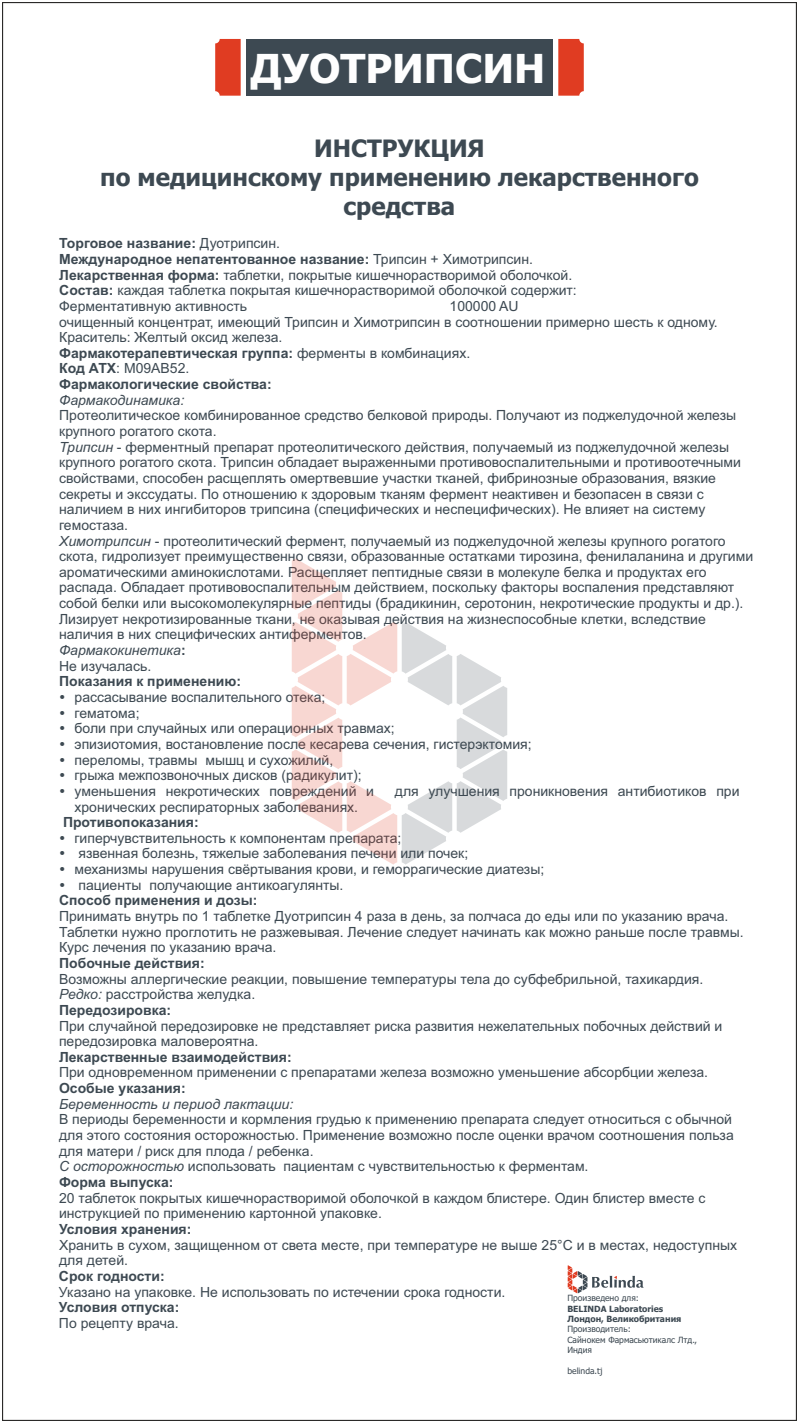
<style>
.page{position:relative;width:799px;height:1423px;background:#fff}
.page>*{position:absolute;margin:0;border:0;box-sizing:border-box;transform-origin:0 0}
.t1{font:700 40px "Tahoma";color:#fefefe}
.t2{font:700 24px/29px "Tahoma";color:#3d4952;text-align:center}
.t3{font:14px/15.6px "Arial";color:#3d4952}
.t4{font:700 14px "Arial";color:#3d4952}
.t5{font:italic 14px "Arial";color:#3d4952}
.t6{font:8.6px/10.4px "Tahoma";color:#3d4952}
.t7{font:700 8.6px/10.4px "Tahoma";color:#3d4952}
.s1{font-weight:700}
.s2{font-style:italic}
</style>
<div class="page">
<svg style="left:215px;top:39px;width:26px;height:57px"></svg>
<div style="left:247px;top:39px;width:305px;height:57px;background:#3d4952"></div>
<svg style="left:558px;top:39px;width:26px;height:57px"></svg>
<svg style="left:568px;top:1265px;width:76px;height:28px"></svg>
<svg style="left:292px;top:558px;width:215px;height:306px"></svg>
<h1 class="t1" style="left:250px;top:52px;width:296px">ДУОТРИПСИН</h1>
<h2 class="t2" style="left:100px;top:136px;width:600px">ИНСТРУКЦИЯ<br>по медицинскому применению лекарственного средства</h2>
<p class="t3" style="left:59px;top:237px;width:519px"><span class="s1">Торговое название:</span> Дуотрипсин.<br><span class="s1">Международное непатентованное название:</span> Трипсин + Химотрипсин.<br><span class="s1">Лекарственная форма:</span> таблетки, покрытые кишечнорастворимой оболочкой.<br><span class="s1">Состав:</span> каждая таблетка покрытая кишечнорастворимой оболочкой содержит:<br>Ферментативную активность</p>
<p class="t3" style="left:59px;top:299px;width:660px;text-indent:390px">100000 AU<br>очищенный концентрат, имеющий Трипсин и Химотрипсин в соотношении примерно шесть к одному.<br>Краситель: Желтый оксид железа.<br><span class="s1">Фармакотерапевтическая группа:</span> ферменты в комбинациях.<br><span class="s1">Код АТХ</span>: M09AB52.<br><span class="s1">Фармакологические свойства:</span></p>
<p class="t5" style="left:59px;top:394px;width:127px">Фармакодинамика:</p>
<p class="t3" style="left:59px;top:409px;width:695px">Протеолитическое комбинированное средство белковой природы. Получают из поджелудочной железы крупного рогатого скота.<br><span class="s2">Трипсин</span> - ферментный препарат протеолитического действия, получаемый из поджелудочной железы крупного рогатого скота. Трипсин обладает выраженными противовоспалительными и противоотечными свойствами, способен расщеплять омертвевшие участки тканей, фибринозные образования, вязкие секреты и экссудаты. По отношению к здоровым тканям фермент неактивен и безопасен в связи с наличием в них ингибиторов трипсина (специфических и неспецифических). Не влияет на систему гемостаза.<br><span class="s2">Химотрипсин</span> - протеолитический фермент, получаемый из поджелудочной железы крупного рогатого скота, гидролизует преимущественно связи, образованные остатками тирозина, фенилаланина и другими ароматическими аминокислотами. Расщепляет пептидные связи в молекуле белка и продуктах его распада. Обладает противовоспалительным действием, поскольку факторы воспаления представляют собой белки или высокомолекулярные пептиды (брадикинин, серотонин, некротические продукты и др.).<br>Лизирует некротизированные ткани, не оказывая действия на жизнеспособные клетки, вследствие наличия в них специфических антиферментов.<br><span class="s2">Фармакокинетика</span><span class="s1">:<br></span>Не изучалась.</p>
<p class="t4" style="left:59px;top:676px;width:183px">Показания к применению:</p>
<p class="t3" style="left:75px;top:690px;width:459px">рассасывание воспалительного отека;<br>гематома;<br>боли при случайных или операционных травмах;<br>эпизиотомия, востановление после кесарева сечения, гистерэктомия; переломы, травмы мышц и сухожилий,<br>грыжа межпозвоночных дисков (радикулит);<br>уменьшения некротических повреждений и</p>
<p class="t3" style="left:395px;top:784px;width:346px">для улучшения проникновения антибиотиков при</p>
<p class="t3" style="left:75px;top:800px;width:285px">хронических респираторных заболеваниях.</p>
<p class="t4" style="left:63px;top:817px;width:137px">Противопоказания:</p>
<p class="t3" style="left:75px;top:831px;width:471px">гиперчувствительность к компонентам препарата;<br>язвенная болезнь, тяжелые заболевания печени или почек;<br>механизмы нарушения свёртывания крови, и геморрагические диатезы; пациенты получающие антикоагулянты.</p>
<p class="t4" style="left:59px;top:895px;width:200px">Способ применения и дозы:</p>
<p class="t3" style="left:59px;top:909px;width:686px">Принимать внутрь по 1 таблетке Дуотрипсин 4 раза в день, за полчаса до еды или по указанию врача.<br>Таблетки нужно проглотить не разжевывая. Лечение следует начинать как можно раньше после травмы.<br>Курс лечения по указанию врача.</p>
<p class="t4" style="left:59px;top:957px;width:147px">Побочные действия:</p>
<p class="t3" style="left:59px;top:972px;width:646px">Возможны аллергические реакции, повышение температуры тела до субфебрильной, тахикардия.<br><span class="s2">Редко:</span> расстройства желудка.<br><span class="s1">Передозировка:</span></p>
<p class="t3" style="left:59px;top:1019px;width:665px">При случайной передозировке не представляет риска развития нежелательных побочных действий и передозировка маловероятна.</p>
<p class="t4" style="left:59px;top:1051px;width:234px">Лекарственные взаимодействия:</p>
<p class="t3" style="left:59px;top:1066px;width:651px">При одновременном применении с препаратами железа возможно уменьшение абсорбции железа.</p>
<p class="t4" style="left:59px;top:1083px;width:128px">Особые указания:</p>
<p class="t5" style="left:59px;top:1098px;width:236px">Беременность и период лактации:</p>
<p class="t3" style="left:59px;top:1113px;width:676px">В периоды беременности и кормления грудью к применению препарата следует относиться с обычной для этого состояния осторожностью. Применение возможно после оценки врачом соотношения польза для матери / риск для плода / ребенка.<br><span class="s2">С осторожностью</span> использовать пациентам с чувствительностью к ферментам.<br><span class="s1">Форма выпуска:</span></p>
<p class="t3" style="left:59px;top:1191px;width:648px">20 таблеток покрытых кишечнорастворимой оболочкой в каждом блистере. Один блистер вместе с инструкцией по применению картонной упаковке.</p>
<p class="t4" style="left:59px;top:1223px;width:134px">Условия хранения:</p>
<p class="t3" style="left:59px;top:1238px;width:680px">Хранить в сухом, защищенном от света месте, при температуре не выше 25°С и в местах, недоступных для детей.</p>
<p class="t4" style="left:59px;top:1270px;width:107px">Срок годности:</p>
<p class="t3" style="left:59px;top:1285px;width:448px">Указано на упаковке. Не использовать по истечении срока годности.</p>
<p class="t4" style="left:59px;top:1301px;width:122px">Условия отпуска:</p>
<p class="t3" style="left:59px;top:1316px;width:121px">По рецепту врача.</p>
<p class="t6" style="left:567px;top:1293px;width:73px">Произведено для:</p>
<p class="t7" style="left:567px;top:1304px;width:116px">BELINDA Laboratories<br>Лондон, Великобритания</p>
<p class="t6" style="left:567px;top:1324px;width:131px">Производитель:<br>Сайнокем Фармасьютикалс Лтд.,<br>Индия</p>
<p class="t6" style="left:567px;top:1366px;width:37px">belinda.tj</p>
</div>
